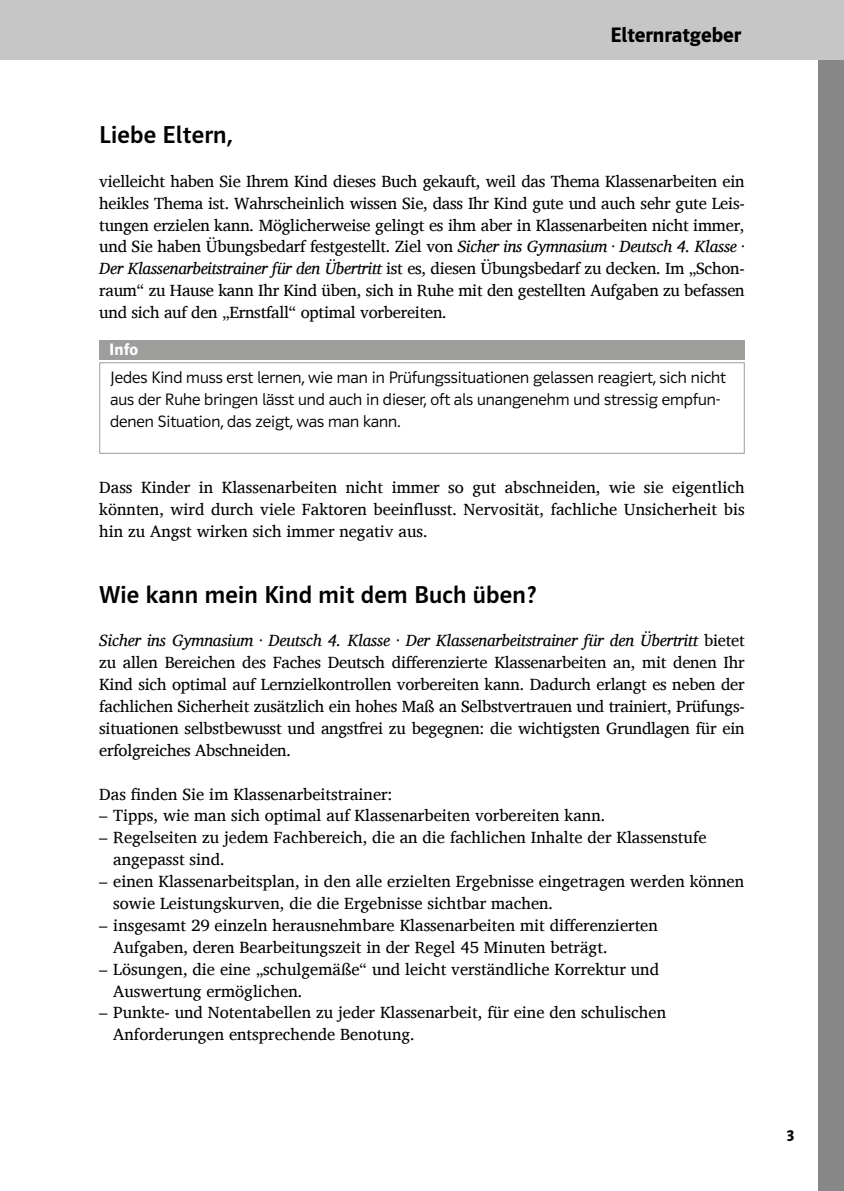
<style>
.page{position:relative;width:844px;height:1191px;background:#fff}
.page>*{position:absolute;margin:0;border:0;box-sizing:border-box;transform-origin:0 0}
.t1{font:500 24.5px "Polo CEF";letter-spacing:.01em;color:#000}
.t2{font:600 21px "Polo CEF";color:#000}
.t3{font:16.62px/21.9px "Charis SIL";color:#000}
.t4{font:300 16.62px/21.9px "Polo CEF";letter-spacing:-.005em;color:#000}
.t5{font:600 16.62px "Polo CEF";color:#fff}
.t6{font:600 15.75px "Polo CEF";color:#000}
.s1{font-style:italic}
</style>
<div class="page">
<div style="left:817px;top:59px;width:26px;height:1132px;background:#878787"></div>
<div style="left:0;top:0;width:843px;height:60px;background:#c6c6c6"></div>
<div style="left:99px;top:362px;width:645px;height:92px;border:1px solid #9d9d9c"></div>
<div style="left:99px;top:340px;width:645px;height:20px;background:#9d9d9c"></div>
<p class="t2" style="left:610px;top:22px;width:132px">Elternratgeber</p>
<h1 class="t1" style="left:99px;top:120px;width:135px">Liebe Eltern,</h1>
<p class="t3" style="left:99px;top:170px;width:646px;text-align:justify">vielleicht haben Sie Ihrem Kind dieses Buch gekauft, weil das Thema Klassenarbeiten ein heikles Thema ist. Wahrscheinlich wissen Sie, dass Ihr Kind gute und auch sehr gute Leis&shy;tungen erzielen kann. Möglicherweise gelingt es ihm aber in Klassenarbeiten nicht immer, und Sie haben Übungsbedarf festgestellt. Ziel von <span class="s1">Sicher ins Gymnasium · Deutsch 4. Klasse · Der Klassenarbeitstrainer für den Übertritt</span> ist es, diesen Übungsbedarf zu decken. Im „Schon&shy;raum“ zu Hause kann Ihr Kind üben, sich in Ruhe mit den gestellten Aufgaben zu befassen und sich auf den „Ernstfall“ optimal vorbereiten.</p>
<p class="t5" style="left:109px;top:340px;width:31px">Info</p>
<p class="t4" style="left:110px;top:367px;width:617px">Jedes Kind muss erst lernen, wie man in Prüfungssituationen gelassen reagiert, sich nicht aus der Ruhe bringen lässt und auch in dieser, oft als unangenehm und stressig empfun&shy;denen Situation, das zeigt, was man kann.</p>
<p class="t3" style="left:99px;top:476px;width:646px;text-align:justify">Dass Kinder in Klassenarbeiten nicht immer so gut abschneiden, wie sie eigentlich könnten, wird durch viele Faktoren beeinflusst. Nervosität, fachliche Unsicherheit bis hin zu Angst wirken sich immer negativ aus.</p>
<h1 class="t1" style="left:99px;top:580px;width:438px">Wie kann mein Kind mit dem Buch üben?</h1>
<p class="t3" style="left:99px;top:629px;width:646px;text-align:justify"><span class="s1">Sicher ins Gymnasium · Deutsch 4. Klasse · Der Klassenarbeitstrainer für den Übertritt</span> bietet zu allen Bereichen des Faches Deutsch differenzierte Klassenarbeiten an, mit denen Ihr Kind sich optimal auf Lernzielkontrollen vorbereiten kann. Dadurch erlangt es neben der fachlichen Sicherheit zusätzlich ein hohes Maß an Selbstvertrauen und trainiert, Prüfungs&shy;situationen selbstbewusst und angstfrei zu begegnen: die wichtigsten Grundlagen für ein erfolgreiches Abschneiden.</p>
<p class="t3" style="left:99px;top:783px;width:294px">Das finden Sie im Klassenarbeitstrainer:</p>
<p class="t3" style="left:99px;top:804px;width:507px">– Tipps, wie man sich optimal auf Klassenarbeiten vorbereiten kann.</p>
<p class="t3" style="left:113px;top:826px;width:594px;text-indent:-14px">– Regelseiten zu jedem Fachbereich, die an die fachlichen Inhalte der Klassenstufe angepasst sind.</p>
<p class="t3" style="left:113px;top:870px;width:632px;text-indent:-14px">– einen Klassenarbeitsplan, in den alle erzielten Ergebnisse eingetragen werden können sowie Leistungskurven, die die Ergebnisse sichtbar machen.</p>
<p class="t3" style="left:113px;top:914px;width:546px;text-indent:-14px">– insgesamt 29 einzeln herausnehmbare Klassenarbeiten mit differenzierten<br>Aufgaben, deren Bearbeitungszeit in der Regel 45 Minuten beträgt.</p>
<p class="t3" style="left:113px;top:958px;width:547px;text-indent:-14px">– Lösungen, die eine „schulgemäße“ und leicht verständliche Korrektur und<br>Auswertung ermöglichen.</p>
<p class="t3" style="left:113px;top:1001px;width:554px;text-indent:-14px">– Punkte- und Notentabellen zu jeder Klassenarbeit, für eine den schulischen<br>Anforderungen entsprechende Benotung.</p>
<p class="t6" style="left:786px;top:1126px;width:9px">3</p>
</div>
